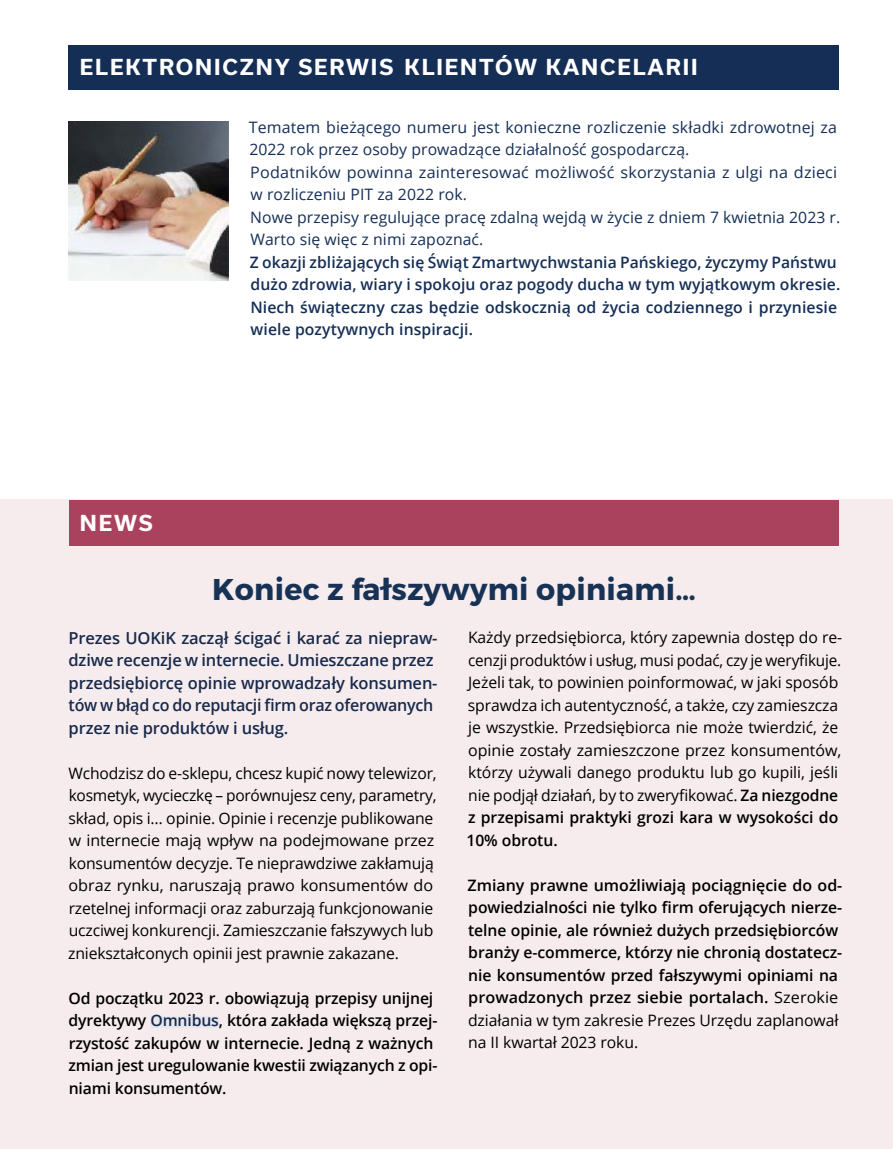
<style>
.page{position:relative;width:893px;height:1149px;background:#fff}
.page>*{position:absolute;margin:0;border:0;box-sizing:border-box;transform-origin:0 0}
.t1{font:30px "Trueno Bd";letter-spacing:.01em;color:#183255}
.t2{font:700 21px "Usual";letter-spacing:.09em;color:#fff}
.t3{font:600 16.5px/22.5px "Open Sans";letter-spacing:-.01em;color:#182a4b}
.t4{font:15.75px/22.5px "Open Sans";letter-spacing:-.005em;color:#000}
.t5{font:600 15.75px/22.5px "Open Sans";letter-spacing:-.005em;color:#000}
.t6{font:15.75px/22.5px "Open Sans";letter-spacing:.005em;color:#152e55}
.t7{font:600 15.75px/22.5px "Open Sans";letter-spacing:.005em;color:#152e55}
.s1{color:#182a4b}
.s2{font-weight:600}
.s3{font-weight:400}
</style>
<div class="page">
<div style="left:0;top:500px;width:893px;height:648px;background:#f6ecee"></div>
<div style="left:151px;top:1015px;width:68px;height:12px;background:#e8e7ed"></div>
<div style="left:69px;top:500px;width:770px;height:45px;background:#aa415d"></div>
<div style="left:68px;top:45px;width:771px;height:45px;background:#152e55"></div>
<img style="left:69px;top:121px;width:159px;height:159px">
<h2 class="t2" style="left:80px;top:55px;width:619px">ELEKTRONICZNY SERWIS KLIENTÓW KANCELARII</h2>
<h2 class="t2" style="left:80px;top:511px;width:74px">NEWS</h2>
<p class="t6" style="left:249px;top:115px;width:593px">Tematem bieżącego numeru jest konieczne rozliczenie składki zdrowotnej za 2022 rok przez osoby prowadzące działalność gospodarczą.<br>Podatników powinna zainteresować możliwość skorzystania z ulgi na dzieci w rozliczeniu PIT za 2022 rok.<br>Nowe przepisy regulujące pracę zdalną wejdą w życie z dniem 7 kwietnia 2023 r.<br>Warto się więc z nimi zapoznać.</p>
<p class="t7" style="left:250px;top:250px;width:592px">Z okazji zbliżających się Świąt Zmartwychwstania Pańskiego, życzymy Państwu dużo zdrowia, wiary i spokoju oraz pogody ducha w tym wyjątkowym okresie.<br>Niech świąteczny czas będzie odskocznią od życia codziennego i przyniesie wiele pozytywnych inspiracji.</p>
<h1 class="t1" style="left:212px;top:570px;width:485px">Koniec z fałszywymi opiniami…</h1>
<p class="t3" style="left:68px;top:625px;width:371px">Prezes UOKiK zaczął ścigać i karać za niepraw&shy;dziwe recenzje w internecie. Umieszczane przez przedsiębiorcę opinie wprowadzały konsumen&shy;tów w błąd co do reputacji firm oraz oferowanych przez nie produktów i usług.</p>
<p class="t4" style="left:68px;top:761px;width:370px">Wchodzisz do e-sklepu, chcesz kupić nowy telewizor, kosmetyk, wycieczkę – porównujesz ceny, parametry, skład, opis i… opinie. Opinie i recenzje publikowane w internecie mają wpływ na podejmowane przez konsumentów decyzje. Te nieprawdziwe zakłamują obraz rynku, naruszają prawo konsumentów do rzetelnej informacji oraz zaburzają funkcjonowanie uczciwej konkurencji. Zamieszczanie fałszywych lub zniekształconych opinii jest prawnie zakazane.</p>
<p class="t5" style="left:68px;top:986px;width:370px">Od początku 2023 r. obowiązują przepisy unijnej dyrektywy <span class="s1">Omnibus</span>, która zakłada większą przej&shy;rzystość zakupów w internecie. Jedną z ważnych zmian jest uregulowanie kwestii związanych z opi&shy;niami konsumentów.</p>
<p class="t4" style="left:466px;top:625px;width:377px">Każdy przedsiębiorca, który zapewnia dostęp do re&shy;cenzji produktów i usług, musi podać, czy je weryfikuje.<br>Jeżeli tak, to powinien poinformować, w jaki sposób sprawdza ich autentyczność, a także, czy zamieszcza je wszystkie. Przedsiębiorca nie może twierdzić, że opinie zostały zamieszczone przez konsumentów, którzy używali danego produktu lub go kupili, jeśli nie podjął działań, by to zweryfikować. <span class="s2">Za niezgodne z przepisami praktyki grozi kara w wysokości do 10% obrotu.</span></p>
<p class="t5" style="left:468px;top:873px;width:376px">Zmiany prawne umożliwiają pociągnięcie do od&shy;powiedzialności nie tylko firm oferujących nierze&shy;telne opinie, ale również dużych przedsiębiorców branży e-commerce, którzy nie chronią dostatecz&shy;nie konsumentów przed fałszywymi opiniami na prowadzonych przez siebie portalach. <span class="s3">Szerokie działania w tym zakresie Prezes Urzędu zaplanował na II kwartał 2023 roku.</span></p>
</div>
